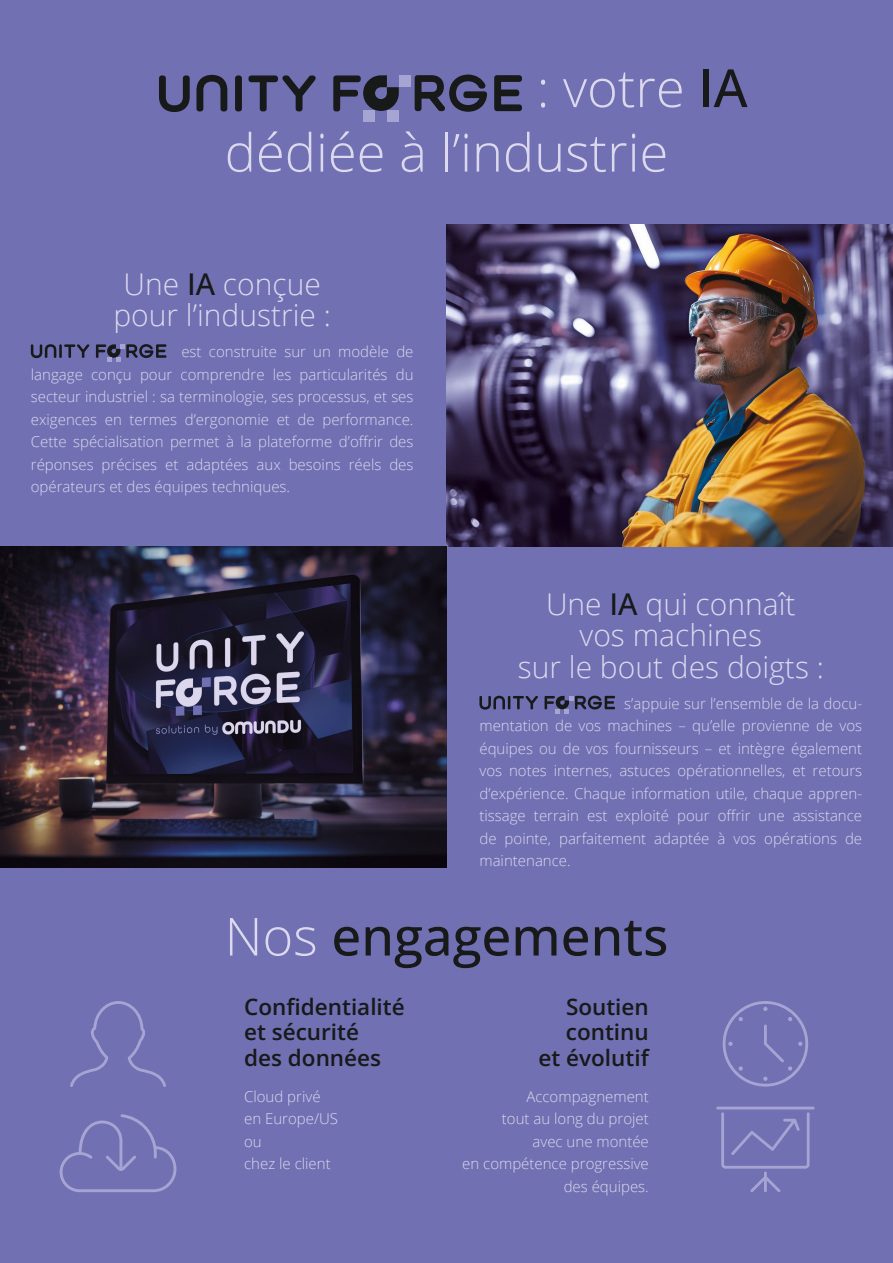
<style>
.page{position:relative;width:893px;height:1263px;background:#7070b3}
.page>*{position:absolute;margin:0;border:0;box-sizing:border-box;transform-origin:0 0}
.t1{font:300 52.5px/64.5px "Open Sans";color:#dcd8ed}
.t2{font:500 52.5px "Open Sans";color:#181919}
.t3{font:300 30px/31.5px "Open Sans";color:#dcd8ed;text-align:center}
.t4{font:600 22.5px/25.5px "Open Sans";color:#181919}
.t5{font:300 15px/22.5px "Open Sans";color:#dcd8ed;text-align:justify}
.s1{font-weight:500;color:#181919}
.s2{font-weight:300;color:#dcd8ed}
</style>
<div class="page">
<img style="left:446px;top:224px;width:447px;height:322px">
<img style="left:0;top:546px;width:446px;height:322px">
<svg style="left:31px;top:344px;width:25px;height:14px"></svg>
<hr style="left:59px;top:344px;width:3px;height:14px;background:#181919">
<svg style="left:64px;top:344px;width:25px;height:14px"></svg>
<svg style="left:96px;top:344px;width:70px;height:18px"></svg>
<svg style="left:479px;top:696px;width:59px;height:14px"></svg>
<svg style="left:545px;top:696px;width:70px;height:17px"></svg>
<div style="left:399px;top:75px;width:12px;height:12px;background:#a6a4d2"></div>
<div style="left:387px;top:110px;width:12px;height:12px;background:#a6a4d2"></div>
<div style="left:363px;top:110px;width:12px;height:12px;background:#a6a4d2"></div>
<svg style="left:415px;top:75px;width:72px;height:37px"></svg>
<svg style="left:494px;top:75px;width:28px;height:36px"></svg>
<svg style="left:159px;top:75px;width:31px;height:37px"></svg>
<svg style="left:196px;top:75px;width:31px;height:36px"></svg>
<div style="left:235px;top:75px;width:7px;height:36px;background:#181919;border-radius:3px"></div>
<svg style="left:248px;top:75px;width:68px;height:36px"></svg>
<svg style="left:333px;top:75px;width:66px;height:36px"></svg>
<svg style="left:60px;top:1114px;width:116px;height:78px"></svg>
<hr style="left:716px;top:1106px;width:99px;height:3px;background:#a6a4d2">
<svg style="left:721px;top:1112px;width:89px;height:80px"></svg>
<svg style="left:723px;top:1001px;width:85px;height:85px"></svg>
<svg style="left:70px;top:1001px;width:96px;height:86px"></svg>
<h1 class="t1" style="left:225px;top:54px;width:524px;text-indent:312px">: votre <span class="s1">IA </span>dédiée à l’industrie</h1>
<h2 class="t3" style="left:113px;top:267px;width:219px">Une <span class="s1">IA</span> conçue pour l’industrie :</h2>
<p class="t5" style="left:31px;top:340px;width:384px;text-indent:151px">est construite sur un modèle de langage conçu pour comprendre les particularités du secteur industriel : sa terminologie, ses processus, et ses exigences en termes d’ergonomie et de performance.<br>Cette spécialisation permet à la plateforme d’offrir des réponses précises et adaptées aux besoins réels des opérateurs et des équipes techniques.</p>
<h2 class="t3" style="left:518px;top:587px;width:308px">Une <span class="s1">IA</span> qui connaît<br>vos machines<br>sur le bout des doigts :</h2>
<p class="t5" style="left:479px;top:691px;width:384px;text-indent:145px">s’appuie sur l’ensemble de la docu&shy;mentation de vos machines – qu’elle provienne de vos équipes ou de vos fournisseurs – et intègre également vos notes internes, astuces opérationnelles, et retours d’expérience. Chaque information utile, chaque appren&shy;tissage terrain est exploité pour offrir une assistance de pointe, parfaitement adaptée à vos opérations de maintenance.</p>
<h1 class="t2" style="left:225px;top:900px;width:445px"><span class="s2">Nos</span> engagements</h1>
<h3 class="t4" style="left:244px;top:993px;width:162px">Confidentialité et sécurité<br>des données</h3>
<p class="t5" style="left:244px;top:1085px;width:95px;text-align:left">Cloud privé en Europe/US ou<br>chez le client</p>
<h3 class="t4" style="left:538px;top:993px;width:112px;text-align:right">Soutien continu et évolutif</h3>
<p class="t5" style="left:462px;top:1085px;width:188px;text-align:right">Accompagnement<br>tout au long du projet<br>avec une montée<br>en compétence progressive des équipes.</p>
</div>
